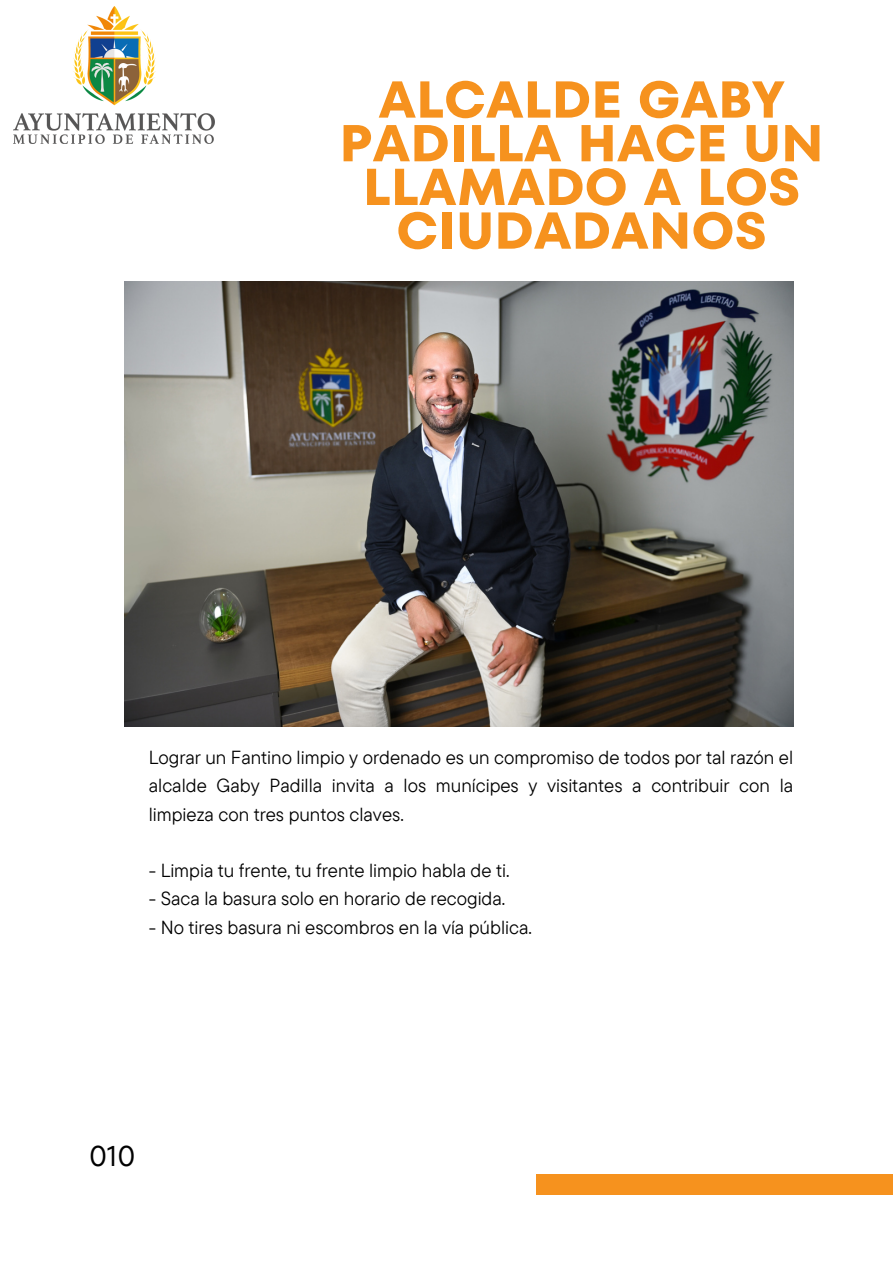
<style>
.page{position:relative;width:893px;height:1264px;background:#fff}
.page>*{position:absolute;margin:0;border:0;box-sizing:border-box;transform-origin:0 0}
.t1{font:700 51.75px/43.7px "TT Fors";color:#f6921e;text-align:center}
.t2{font:28.5px "TT Fors";color:#000}
.t3{font:18.9px/28.3px "TT Commons Pro";color:#000;text-align:justify}
</style>
<div class="page">
<div style="left:536px;top:1174px;width:356px;height:20px;background:#f6921e"></div>
<img style="left:14px;top:6px;width:201px;height:138px">
<img style="left:124px;top:281px;width:669px;height:445px">
<p class="t1" style="left:339px;top:78px;width:486px">ALCALDE GABY<br>PADILLA HACE UN<br>LLAMADO A LOS<br>CIUDADANOS</p>
<p class="t3" style="left:149px;top:742px;width:646px">Lograr un Fantino limpio y ordenado es un compromiso de todos por tal razón el alcalde Gaby Padilla invita a los munícipes y visitantes a contribuir con la limpieza con tres puntos claves.</p>
<p class="t3" style="left:149px;top:855px;width:362px">- Limpia tu frente, tu frente limpio habla de ti.</p>
<p class="t3" style="left:149px;top:884px;width:358px">- Saca la basura solo en horario de recogida.</p>
<p class="t3" style="left:149px;top:912px;width:384px">- No tires basura ni escombros en la vía pública.</p>
<p class="t2" style="left:89px;top:1136px;width:48px">010</p>
</div>
